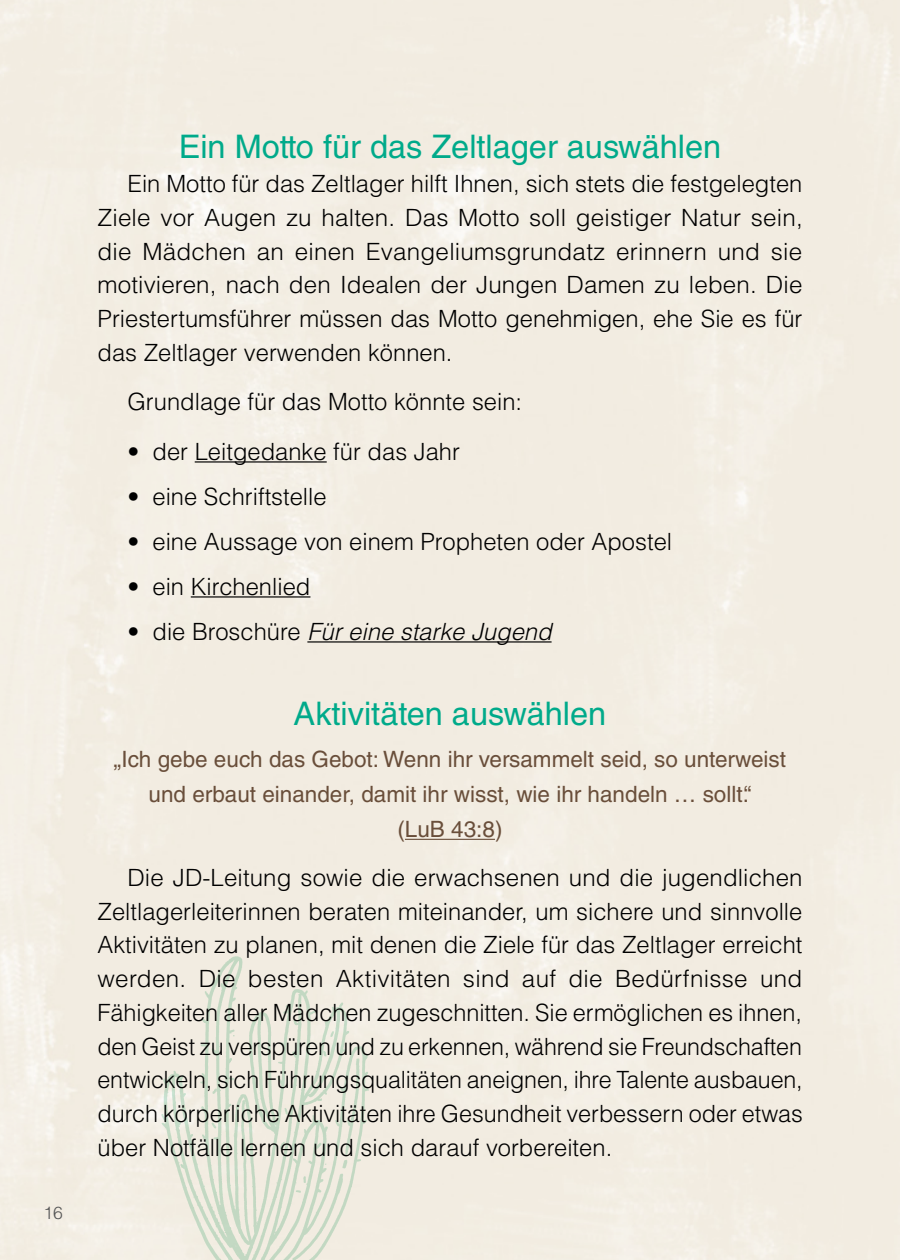
<style>
.page{position:relative;width:900px;height:1260px;background:#fff}
.page>*{position:absolute;margin:0;border:0;box-sizing:border-box;transform-origin:0 0}
.t1{font:32.5px "Helveticalds Lat";color:#00aa8a}
.p2{font:300 23.75px/33.8px "Helveticalds Lat";color:#000;text-align:justify}
.p2_first{font:300 23.75px/33.8px "Helveticalds Lat";color:#000;text-align:justify}
.p2_bullet-1_next{font:300 23.75px "Helveticalds Lat";color:#000}
.p2_bullet-1_last{font:italic 300 23.75px "Helveticalds Lat";color:#000}
.p2_bullet-1_first{font:300 23.75px "Helveticalds Lat";color:#000}
.p2_first_QUOTE{font:22.5px/35px "Helveticalds Lat";color:#694e3a;text-align:center}
.t2{font:300 17.5px "Helveticalds Lat";color:#535454}
.s1{font-style:normal}
</style>
<div class="page">
<img style="left:153px;top:936px;width:247px;height:324px">
<hr style="left:195px;top:461px;width:132px;height:2px;background:#000">
<hr style="left:191px;top:596px;width:119px;height:2px;background:#000">
<hr style="left:307px;top:641px;width:245px;height:2px;background:#000">
<hr style="left:405px;top:839px;width:90px;height:1px;background:#694e3a">
<p class="t2" style="left:44px;top:1199px;width:21px">16</p>
<p class="t1" style="left:179px;top:121px;width:544px">Ein Motto für das Zeltlager auswählen</p>
<p class="p2_first" style="left:98px;top:166px;width:707px;text-indent:30px">Ein Motto für das Zeltlager hilft Ihnen, sich stets die festgelegten Ziele vor Augen zu halten. Das Motto soll geistiger Natur sein, die Mädchen an einen Evangeliumsgrundatz erinnern und sie motivieren, nach den Idealen der Jungen Damen zu leben. Die Priestertumsführer müssen das Motto genehmigen, ehe Sie es für das Zeltlager verwenden können.</p>
<p class="p2" style="left:128px;top:384px;width:396px">Grundlage für das Motto könnte sein:</p>
<p class="p2_bullet-1_first" style="left:128px;top:433px;width:334px">• der Leitgedanke für das Jahr</p>
<p class="p2_bullet-1_next" style="left:128px;top:478px;width:201px">• eine Schriftstelle</p>
<p class="p2_bullet-1_next" style="left:128px;top:523px;width:546px">• eine Aussage von einem Propheten oder Apostel</p>
<p class="p2_bullet-1_next" style="left:128px;top:568px;width:184px">• ein Kirchenlied</p>
<p class="p2_bullet-1_last" style="left:128px;top:613px;width:426px"><span class="s1">• die Broschüre</span> Für eine starke Jugend</p>
<p class="t1" style="left:294px;top:687px;width:314px">Aktivitäten auswählen</p>
<p class="p2_first_QUOTE" style="left:114px;top:741px;width:674px">„Ich gebe euch das Gebot: Wenn ihr versammelt seid, so unterweist und erbaut einander, damit ihr wisst, wie ihr handeln … sollt.“<br>(LuB 43:8)</p>
<p class="p2" style="left:98px;top:860px;width:707px;text-indent:30px">Die JD-Leitung sowie die erwachsenen und die jugendlichen Zeltlagerleiterinnen beraten miteinander, um sichere und sinnvolle Aktivitäten zu planen, mit denen die Ziele für das Zeltlager erreicht werden. Die besten Aktivitäten sind auf die Bedürfnisse und Fähigkeiten aller Mädchen zugeschnitten. Sie ermöglichen es ihnen, den Geist zu verspüren und zu erkennen, während sie Freundschaften entwickeln, sich Führungsqualitäten aneignen, ihre Talente ausbauen, durch körperliche Aktivitäten ihre Gesundheit verbessern oder etwas über Notfälle lernen und sich darauf vorbereiten.</p>
</div>
